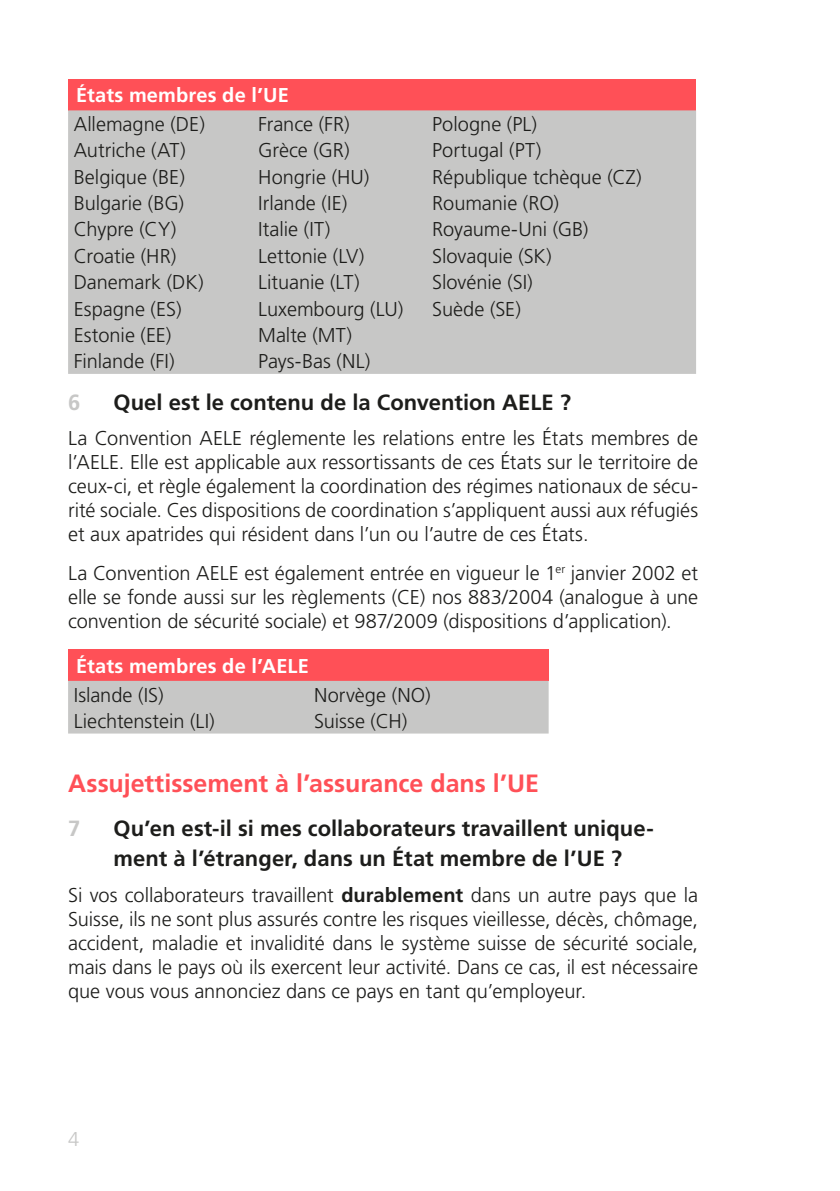
<style>
.page{position:relative;width:840px;height:1191px;background:#fff}
.page>*{position:absolute;margin:0;border:0;box-sizing:border-box;transform-origin:0 0}
.Texttitel{font:700 25px "Frutiger LT Std";color:#ff5057}
.t1{font:700 22px/30px "Frutiger LT Std";color:#1d1d1b}
.t2{font:700 22px "Frutiger LT Std";color:#c7c7c6}
.Grundtext{font:300 20px/24px "Frutiger LT Std";color:#1d1d1b;text-align:justify}
.Tabellen_Text_Weiss{font:700 20px "Frutiger LT Std";letter-spacing:.01em;color:#fff}
.t3{font:300 20px "Frutiger LT Std";color:#c7c7c6}
.s1{font-weight:700}
</style>
<div class="page">
<div style="left:68px;top:79px;width:627px;height:31px;background:#ff5057"></div>
<div style="left:68px;top:110px;width:627px;height:264px;background:#c7c7c6"></div>
<div style="left:68px;top:650px;width:480px;height:31px;background:#ff5057"></div>
<div style="left:68px;top:681px;width:480px;height:52px;background:#c7c7c6"></div>
<p class="Tabellen_Text_Weiss" style="left:76px;top:84px;width:214px">États membres de l’UE</p>
<p class="Grundtext" style="left:74px;top:112px;width:132px">Allemagne (DE)</p>
<p class="Grundtext" style="left:258px;top:112px;width:93px">France (FR)</p>
<p class="Grundtext" style="left:432px;top:112px;width:106px">Pologne (PL)</p>
<p class="Grundtext" style="left:74px;top:139px;width:113px">Autriche (AT)</p>
<p class="Grundtext" style="left:258px;top:139px;width:93px">Grèce (GR)</p>
<p class="Grundtext" style="left:432px;top:139px;width:111px">Portugal (PT)</p>
<p class="Grundtext" style="left:74px;top:165px;width:113px">Belgique (BE)</p>
<p class="Grundtext" style="left:258px;top:165px;width:113px">Hongrie (HU)</p>
<p class="Grundtext" style="left:432px;top:165px;width:211px">République tchèque (CZ)</p>
<p class="Grundtext" style="left:74px;top:191px;width:112px">Bulgarie (BG)</p>
<p class="Grundtext" style="left:258px;top:191px;width:91px">Irlande (IE)</p>
<p class="Grundtext" style="left:432px;top:191px;width:128px">Roumanie (RO)</p>
<p class="Grundtext" style="left:74px;top:218px;width:104px">Chypre (CY)</p>
<p class="Grundtext" style="left:258px;top:218px;width:74px">Italie (IT)</p>
<p class="Grundtext" style="left:432px;top:218px;width:158px">Royaume-Uni (GB)</p>
<p class="Grundtext" style="left:74px;top:244px;width:104px">Croatie (HR)</p>
<p class="Grundtext" style="left:258px;top:244px;width:108px">Lettonie (LV)</p>
<p class="Grundtext" style="left:432px;top:244px;width:121px">Slovaquie (SK)</p>
<p class="Grundtext" style="left:74px;top:270px;width:131px">Danemark (DK)</p>
<p class="Grundtext" style="left:258px;top:270px;width:103px">Lituanie (LT)</p>
<p class="Grundtext" style="left:432px;top:270px;width:102px">Slovénie (SI)</p>
<p class="Grundtext" style="left:74px;top:297px;width:109px">Espagne (ES)</p>
<p class="Grundtext" style="left:258px;top:297px;width:147px">Luxembourg (LU)</p>
<p class="Grundtext" style="left:432px;top:297px;width:90px">Suède (SE)</p>
<p class="Grundtext" style="left:74px;top:323px;width:99px">Estonie (EE)</p>
<p class="Grundtext" style="left:258px;top:323px;width:95px">Malte (MT)</p>
<p class="Grundtext" style="left:74px;top:349px;width:102px">Finlande (FI)</p>
<p class="Grundtext" style="left:258px;top:349px;width:114px">Pays-Bas (NL)</p>
<p class="t2" style="left:68px;top:389px;width:14px">6</p>
<p class="t1" style="left:113px;top:387px;width:458px">Quel est le contenu de la Convention AELE ?</p>
<p class="Grundtext" style="left:68px;top:427px;width:631px">La Convention AELE réglemente les relations entre les États membres de l’AELE. Elle est applicable aux ressortissants de ces États sur le territoire de ceux-ci, et règle également la coordination des régimes nationaux de sécu&shy;rité sociale. Ces dispositions de coordination s’appliquent aussi aux réfugiés et aux apatrides qui résident dans l’un ou l’autre de ces États.</p>
<p class="Grundtext" style="left:68px;top:561px;width:631px">La Convention AELE est également entrée en vigueur le 1<sup>er</sup> janvier 2002 et elle se fonde aussi sur les règlements (CE) nos 883/2004 (analogue à une convention de sécurité sociale) et 987/2009 (dispositions d’application).</p>
<p class="Tabellen_Text_Weiss" style="left:76px;top:654px;width:234px">États membres de l’AELE</p>
<p class="Grundtext" style="left:74px;top:683px;width:91px">Islande (IS)</p>
<p class="Grundtext" style="left:314px;top:683px;width:118px">Norvège (NO)</p>
<p class="Grundtext" style="left:74px;top:709px;width:142px">Liechtenstein (LI)</p>
<p class="Grundtext" style="left:314px;top:709px;width:95px">Suisse (CH)</p>
<p class="Texttitel" style="left:68px;top:768px;width:472px">Assujettissement à l’assurance dans l’UE</p>
<p class="t2" style="left:68px;top:815px;width:14px">7</p>
<p class="t1" style="left:113px;top:813px;width:541px">Qu’en est-il si mes collaborateurs travaillent unique&shy;ment à l’étranger, dans un État membre de l’UE ?</p>
<p class="Grundtext" style="left:68px;top:883px;width:631px">Si vos collaborateurs travaillent <span class="s1">durablement</span> dans un autre pays que la Suisse, ils ne sont plus assurés contre les risques vieillesse, décès, chômage, accident, maladie et invalidité dans le système suisse de sécurité sociale, mais dans le pays où ils exercent leur activité. Dans ce cas, il est nécessaire que vous vous annonciez dans ce pays en tant qu’employeur.</p>
<p class="t3" style="left:68px;top:1127px;width:13px">4</p>
</div>
